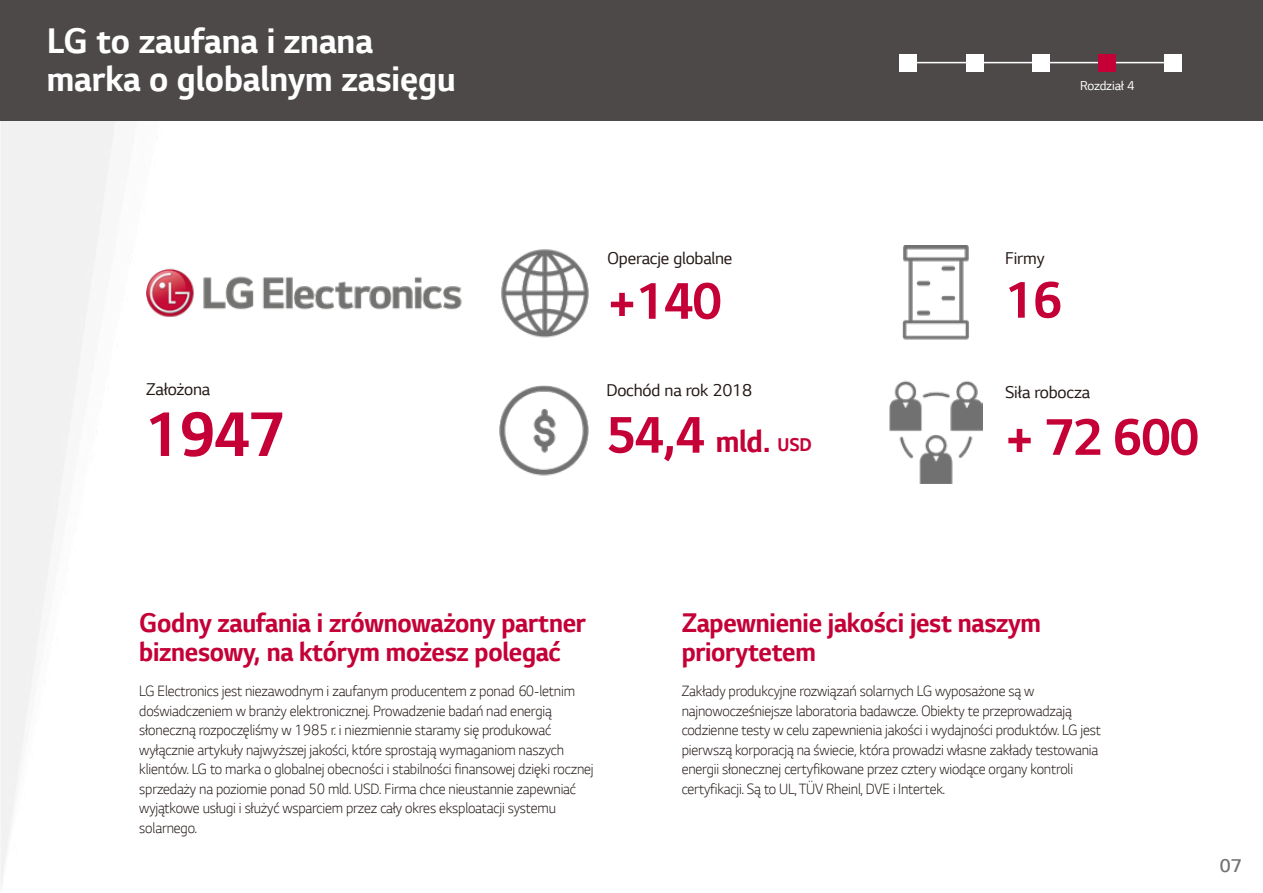
<style>
.page{position:relative;width:1263px;height:893px;background:#fff}
.page>*{position:absolute;margin:0;border:0;box-sizing:border-box;transform-origin:0 0}
.t1{font:700 66px "LG Smart";color:#c40037;scale:.95 1}
.t2{font:700 54px "LG Smart";letter-spacing:-.01em;color:#c40037;scale:.95 1}
.t3{font:700 37.5px/37.5px "LG Smart";color:#fff}
.t4{font:700 28.5px/28.5px "LG Smart";letter-spacing:-.01em;color:#c40037;scale:.95 1}
.t5{font:300 19.5px "LG Smart";color:#727171}
.t6{font:18px "LG Smart";letter-spacing:-.01em;color:#231916}
.t7{font:300 15.75px/19.5px "LG Smart";letter-spacing:-.01em;color:#231916;scale:.95 1}
.t8{font:13.5px "LG Smart";letter-spacing:-.01em;color:#fff}
.s1{font-size:33px}
.s2{font-size:19.5px}
</style>
<div class="page">
<div style="left:0;top:0;width:1263px;height:121px;background:#4d4949"></div>
<hr style="left:912px;top:62px;width:262px;height:1px;background:#fff">
<div style="left:900px;top:54px;width:17px;height:17px;background:#fff"></div>
<div style="left:966px;top:54px;width:17px;height:17px;background:#fff"></div>
<div style="left:1032px;top:54px;width:17px;height:17px;background:#fff"></div>
<div style="left:1098px;top:54px;width:17px;height:17px;background:#c40037"></div>
<div style="left:1164px;top:54px;width:17px;height:17px;background:#fff"></div>
<img style="left:146px;top:246px;width:836px;height:237px">
<h3 class="t3" style="left:47px;top:21px;width:410px">LG to zaufana i znana marka o globalnym zasięgu</h3>
<p class="t8" style="left:1080px;top:77px;width:56px">Rozdział 4</p>
<p class="t6" style="left:146px;top:377px;width:66px">Założona</p>
<h1 class="t1" style="left:145px;top:390px;width:148px">1947</h1>
<p class="t6" style="left:608px;top:246px;width:126px">Operacje globalne</p>
<p class="t6" style="left:1005px;top:246px;width:41px">Firmy</p>
<h2 class="t2" style="left:608px;top:264px;width:121px">+140</h2>
<h2 class="t2" style="left:1005px;top:263px;width:62px">16</h2>
<p class="t6" style="left:606px;top:378px;width:147px">Dochód na rok 2018</p>
<p class="t6" style="left:1005px;top:380px;width:87px">Siła robocza</p>
<h2 class="t2" style="left:606px;top:398px;width:218px">54,4 <span class="s1">mld.</span> <span class="s2">USD</span></h2>
<h2 class="t2" style="left:1005px;top:401px;width:205px">+ 72 600</h2>
<h3 class="t4" style="left:139px;top:608px;width:472px">Godny zaufania i zrównoważony partner biznesowy, na którym możesz polegać</h3>
<h3 class="t4" style="left:682px;top:608px;width:380px">Zapewnienie jakości jest naszym priorytetem</h3>
<p class="t7" style="left:139px;top:681px;width:480px">LG Electronics jest niezawodnym i zaufanym producentem z ponad 60-letnim doświadczeniem w branży elektronicznej. Prowadzenie badań nad energią słoneczną rozpoczęliśmy w 1985 r. i niezmiennie staramy się produkować wyłącznie artykuły najwyższej jakości, które sprostają wymaganiom naszych klientów. LG to marka o globalnej obecności i stabilności finansowej dzięki rocznej sprzedaży na poziomie ponad 50 mld. USD. Firma chce nieustannie zapewniać wyjątkowe usługi i służyć wsparciem przez cały okres eksploatacji systemu solarnego.</p>
<p class="t7" style="left:682px;top:680px;width:443px">Zakłady produkcyjne rozwiązań solarnych LG wyposażone są w najnowocześniejsze laboratoria badawcze. Obiekty te przeprowadzają codzienne testy w celu zapewnienia jakości i wydajności produktów. LG jest pierwszą korporacją na świecie, która prowadzi własne zakłady testowania energii słonecznej certyfikowane przez cztery wiodące organy kontroli certyfikacji. Są to UL, TÜV Rheinl, DVE i Intertek.</p>
<p class="t5" style="left:1220px;top:852px;width:23px">07</p>
</div>
